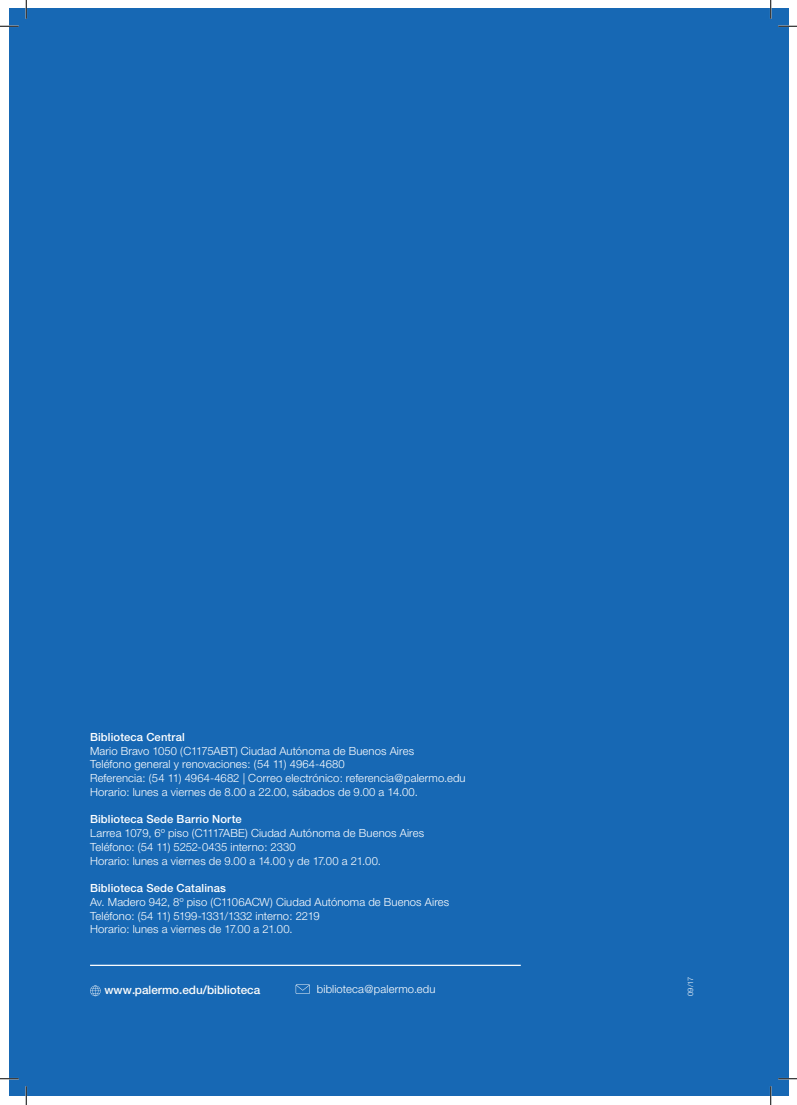
<style>
.page{position:relative;width:797px;height:1105px;background:#fff}
.page>*{position:absolute;margin:0;border:0;box-sizing:border-box;transform-origin:0 0}
.t1{font:500 11.75px "Helvetica Neue";color:#fbfbfa}
.Txt_Corrido{font:300 11.25px "Helvetica Neue";letter-spacing:.01em;color:#fff}
.Txt_Corrido-2{font:500 11.25px "Helvetica Neue";letter-spacing:.01em;color:#fff}
.Txt_Corrido-3{font:300 7.5px "Helvetica Neue";color:#fff}
</style>
<div class="page">
<div style="left:9px;top:9px;width:779px;height:1087px;background:#1768b4"></div>
<svg style="left:90px;top:985px;width:11px;height:11px"></svg>
<hr style="left:90px;top:965px;width:431px;height:1px;background:#fff">
<svg style="left:296px;top:984px;width:14px;height:10px"></svg>
<svg style="left:0;top:25px;width:19px;height:2px"></svg>
<svg style="left:778px;top:25px;width:19px;height:2px"></svg>
<svg style="left:0;top:1078px;width:19px;height:1px"></svg>
<svg style="left:778px;top:1078px;width:19px;height:1px"></svg>
<svg style="left:25px;top:0;width:2px;height:19px"></svg>
<svg style="left:25px;top:1086px;width:2px;height:19px"></svg>
<svg style="left:770px;top:0;width:1px;height:19px"></svg>
<svg style="left:770px;top:1086px;width:1px;height:19px"></svg>
<p class="Txt_Corrido-2" style="left:90px;top:730px;width:96px">Biblioteca Central</p>
<p class="Txt_Corrido" style="left:90px;top:744px;width:325px">Mario Bravo 1050 (C1175ABT) Ciudad Autónoma de Buenos Aires</p>
<p class="Txt_Corrido" style="left:90px;top:757px;width:256px">Teléfono general y renovaciones: (54 11) 4964-4680</p>
<p class="Txt_Corrido" style="left:90px;top:771px;width:377px">Referencia: (54 11) 4964-4682 | Correo electrónico: referencia@palermo.edu</p>
<p class="Txt_Corrido" style="left:90px;top:785px;width:329px">Horario: lunes a viernes de 8.00 a 22.00, sábados de 9.00 a 14.00.</p>
<p class="Txt_Corrido-2" style="left:90px;top:813px;width:153px">Biblioteca Sede Barrio Norte</p>
<p class="Txt_Corrido" style="left:90px;top:826px;width:336px">Larrea 1079, 6º piso (C1117ABE) Ciudad Autónoma de Buenos Aires</p>
<p class="Txt_Corrido" style="left:90px;top:840px;width:207px">Teléfono: (54 11) 5252-0435 interno: 2330</p>
<p class="Txt_Corrido" style="left:90px;top:854px;width:292px">Horario: lunes a viernes de 9.00 a 14.00 y de 17.00 a 21.00.</p>
<p class="Txt_Corrido-2" style="left:90px;top:881px;width:138px">Biblioteca Sede Catalinas</p>
<p class="Txt_Corrido" style="left:90px;top:895px;width:361px">Av. Madero 942, 8º piso (C1106ACW) Ciudad Autónoma de Buenos Aires</p>
<p class="Txt_Corrido" style="left:90px;top:909px;width:231px">Teléfono: (54 11) 5199-1331/1332 interno: 2219</p>
<p class="Txt_Corrido" style="left:90px;top:922px;width:204px">Horario: lunes a viernes de 17.00 a 21.00.</p>
<p class="t1" style="left:104px;top:982px;width:157px">www.palermo.edu/biblioteca</p>
<p class="Txt_Corrido" style="left:317px;top:982px;width:120px">biblioteca@palermo.edu</p>
<p class="Txt_Corrido-3" style="left:686px;top:996px;width:21px;rotate:-90deg">09/17</p>
</div>
